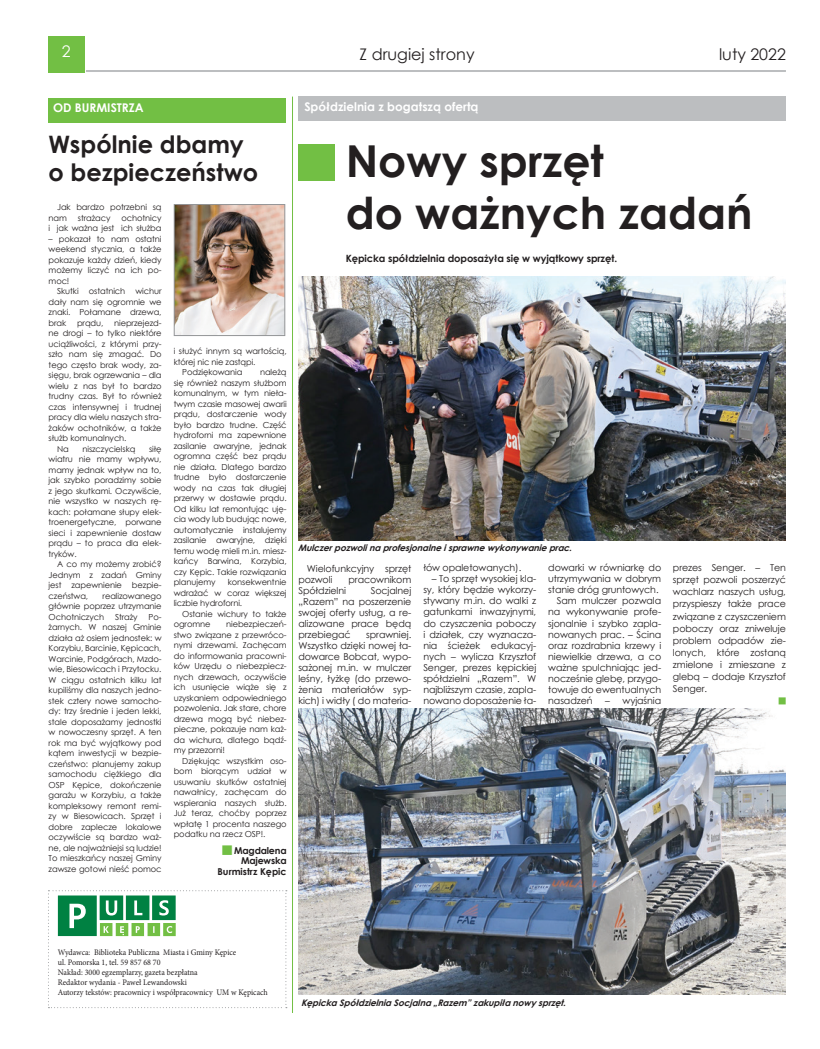
<style>
.page{position:relative;width:820px;height:1049px;background:#fff}
.page>*{position:absolute;margin:0;border:0;box-sizing:border-box;transform-origin:0 0}
.t1{font:700 44px/52px "Century Gothic";color:#231f20}
.t2{font:700 24px/28.8px "Century Gothic";color:#231f20}
.t3{font:16px "Century Gothic";color:#231f20}
.t4{font:16px "Century Gothic";color:#fff}
.t5{font:700 12px "Century Gothic";color:#fff}
.t6{font:700 10px "Century Gothic";letter-spacing:-.01em;color:#231f20}
.t7{font:9.5px/11px "Century Gothic";letter-spacing:-.01em;color:#231f20;text-align:justify}
.t8{font:700 9.5px/10.5px "Century Gothic";letter-spacing:-.02em;color:#231f20;text-align:right}
.t9{font:italic 700 9px "Century Gothic";color:#231f20}
.t10{font:8.5px/10.2px "Minion Pro";color:#231f20;scale:.95 1}
.t11{font:8.3px/10.5px "Century Gothic";letter-spacing:-.01em;color:#231f20;text-align:justify}
</style>
<div class="page">
<hr style="left:86px;top:70px;width:699px;height:2px;background:#bcbec0">
<div style="left:48px;top:36px;width:36px;height:36px;background:#72bf44"></div>
<svg style="left:48px;top:890px;width:239px;height:118px"></svg>
<div style="left:49px;top:99px;width:237px;height:24px;background:#72bf44"></div>
<img style="left:176px;top:206px;width:107px;height:128px">
<div style="left:174px;top:204px;width:111px;height:132px;border:1px solid #949698"></div>
<div style="left:298px;top:97px;width:487px;height:24px;background:#bcbec0"></div>
<img style="left:298px;top:276px;width:487px;height:264px">
<div style="left:298px;top:144px;width:36px;height:36px;background:#72bf44"></div>
<hr style="left:292px;top:97px;width:1px;height:916px;background:#72bf44">
<img style="left:298px;top:708px;width:487px;height:287px">
<h3 class="t4" style="left:62px;top:40px;width:10px">2</h3>
<h3 class="t3" style="left:359px;top:43px;width:116px">Z drugiej strony</h3>
<h3 class="t3" style="left:718px;top:43px;width:68px">luty 2022</h3>
<h3 class="t5" style="left:53px;top:98px;width:92px">OD BURMISTRZA</h3>
<h2 class="t2" style="left:48px;top:128px;width:211px">Wspólnie dbamy o bezpieczeństwo</h2>
<p class="t11" style="left:49px;top:202px;width:114px;text-indent:9px">Jak bardzo potrzebni są nam</p>
<p class="t11" style="left:49px;top:212px;width:114px;text-align:right">ochotnicy<br>i jak ważna jest ich służba</p>
<p class="t11" style="left:49px;top:233px;width:114px">– pokazał to nam ostatni weekend stycznia, a także pokazuje każdy dzień, kiedy możemy liczyć na ich po&shy;moc!</p>
<p class="t11" style="left:49px;top:286px;width:114px;text-indent:9px">Skutki ostatnich wichur dały nam się ogromnie we znaki. Połamane drzewa, brak</p>
<p class="t11" style="left:78px;top:212px;width:34px">strażacy</p>
<p class="t11" style="left:77px;top:317px;width:28px">prądu,</p>
<p class="t11" style="left:114px;top:317px;width:49px">nieprzejezd-</p>
<p class="t11" style="left:49px;top:328px;width:114px">ne drogi – to tylko niektóre</p>
<p class="t11" style="left:49px;top:338px;width:114px">uciążliwości, z którymi przy-</p>
<p class="t11" style="left:49px;top:349px;width:114px">szło nam się zmagać. Do</p>
<p class="t11" style="left:49px;top:359px;width:114px">tego często brak wody, za-</p>
<p class="t11" style="left:49px;top:370px;width:114px">sięgu, brak ogrzewania – dla</p>
<p class="t11" style="left:49px;top:380px;width:114px">wielu z nas był to bardzo</p>
<p class="t11" style="left:49px;top:391px;width:114px">trudny czas. Był to również</p>
<p class="t11" style="left:49px;top:401px;width:114px">czas intensywnej i trudnej</p>
<p class="t11" style="left:49px;top:412px;width:114px">pracy dla wielu naszych stra-</p>
<p class="t11" style="left:49px;top:422px;width:114px">żaków ochotników, a także</p>
<p class="t11" style="left:49px;top:433px;width:79px">służb komunalnych.</p>
<p class="t11" style="left:57px;top:443px;width:13px">Na</p>
<p class="t11" style="left:82px;top:443px;width:54px">niszczycielską</p>
<p class="t11" style="left:49px;top:443px;width:114px;text-indent:100px">siłę wiatru nie mamy wpływu, mamy jednak wpływ na to, jak szybko poradzimy sobie z jego skutkami. Oczywiście, nie wszystko w naszych rę&shy;kach: połamane słupy elek&shy;troenergetyczne, porwane sieci i zapewnienie dostaw prądu – to praca dla elek&shy;tryków.</p>
<p class="t11" style="left:49px;top:559px;width:114px;text-indent:9px">A co my możemy zrobić?<br>Jednym z zadań Gminy jest zapewnienie bezpie&shy;czeństwa,</p>
<p class="t11" style="left:49px;top:590px;width:114px;text-indent:54px">realizowanego głównie poprzez utrzymanie Ochotniczych</p>
<p class="t11" style="left:115px;top:611px;width:24px">Straży</p>
<p class="t11" style="left:49px;top:611px;width:114px;text-indent:100px">Po&shy;żarnych. W naszej Gminie działa aż osiem jednostek: w Korzybiu, Barcinie, Kępicach, Warcinie, Podgórach, Mzdo&shy;wie, Biesowicach i Przytocku.<br>W ciągu ostatnich kilku lat kupiliśmy dla naszych jedno&shy;stek cztery nowe samocho&shy;dy: trzy średnie i jeden lekki, stale doposażamy jednostki w nowoczesny sprzęt. A ten rok ma być wyjątkowy pod kątem inwestycji w bezpie&shy;czeństwo: planujemy zakup samochodu ciężkiego dla OSP Kępice, dokończenie garażu w Korzybiu, a także kompleksowy remont remi&shy;zy w Biesowicach. Sprzęt i dobre zaplecze lokalowe oczywiście są bardzo waż&shy;ne, ale najważniejsi są ludzie!<br>To mieszkańcy naszej Gminy zawsze gotowi nieść pomoc</p>
<p class="t11" style="left:174px;top:346px;width:114px">i służyć innym są wartością,</p>
<p class="t11" style="left:174px;top:356px;width:83px">której nic nie zastąpi.</p>
<p class="t11" style="left:182px;top:367px;width:62px">Podziękowania</p>
<p class="t11" style="left:174px;top:367px;width:114px;text-indent:86px">należą się również naszym służbom komunalnym, w tym nieła&shy;twym czasie masowej awarii prądu, dostarczenie wody było bardzo trudne. Część hydroforni ma zapewnione zasilanie awaryjne, jednak ogromna część bez prądu nie działa. Dlatego bardzo trudne było dostarczenie wody na czas tak długiej przerwy w dostawie prądu.<br>Od kilku lat remontując uję&shy;cia wody lub budując nowe, automatycznie instalujemy zasilanie awaryjne, dzięki temu wodę mieli m.in. miesz&shy;kańcy Barwina, Korzybia, czy Kępic. Takie rozwiązania planujemy</p>
<p class="t11" style="left:174px;top:577px;width:114px;text-indent:54px">konsekwentnie wdrażać w coraz większej liczbie hydroforni.</p>
<p class="t11" style="left:174px;top:608px;width:114px;text-indent:9px">Ostanie wichury to także ogromne</p>
<p class="t11" style="left:174px;top:619px;width:114px;text-indent:52px">niebezpieczeń&shy;stwo związane z przewróco&shy;nymi drzewami. Zachęcam do informowania pracowni&shy;ków Urzędu o niebezpiecz&shy;nych drzewach, oczywiście ich usunięcie wiąże się z uzyskaniem odpowiedniego pozwolenia. Jak stare, chore drzewa mogą być niebez&shy;pieczne, pokazuje nam każ&shy;da wichura, dlatego bądź&shy;my przezorni!</p>
<p class="t11" style="left:174px;top:755px;width:114px;text-indent:9px">Dziękując wszystkim oso&shy;bom biorącym udział w usuwaniu skutków ostatniej nawałnicy, zachęcam do wspierania naszych służb.<br>Już teraz, choćby poprzez wpłatę 1 procenta naszego podatku na rzecz OSP!.</p>
<p class="t8" style="left:217px;top:844px;width:71px">Magdalena<br>Majewska<br>Burmistrz Kępic</p>
<h3 class="t5" style="left:304px;top:98px;width:175px">Spółdzielnia z bogatszą ofertą</h3>
<h1 class="t1" style="left:345px;top:133px;width:408px">Nowy sprzęt<br>do ważnych zadań</h1>
<p class="t6" style="left:345px;top:250px;width:273px">Kępicka spółdzielnia doposażyła się w wyjątkowy sprzęt.</p>
<p class="t9" style="left:298px;top:540px;width:278px">Mulczerpozwolinaprofesjonalneisprawnewykonywanieprac.</p>
<p class="t7" style="left:298px;top:563px;width:114px;text-indent:9px">Wielofunkcyjny sprzęt pozwoli</p>
<p class="t7" style="left:348px;top:574px;width:64px">pracownikom</p>
<p class="t7" style="left:298px;top:585px;width:49px">Spółdzielni</p>
<p class="t7" style="left:298px;top:585px;width:114px;text-indent:72px">Socjalnej „Razem” na poszerzenie swojej oferty usług, a re&shy;alizowane prace będą przebiegać</p>
<p class="t7" style="left:298px;top:629px;width:114px;text-indent:68px">sprawniej.<br>Wszystko dzięki nowej ła&shy;dowarce Bobcat, wypo&shy;sażonej m.in. w mulczer leśny, łyżkę (do przewo&shy;żenia materiałów syp&shy;kich) i widły ( do materia-</p>
<p class="t7" style="left:423px;top:562px;width:99px">łów opaletowanych).</p>
<p class="t7" style="left:423px;top:573px;width:114px;text-indent:9px">– To sprzęt wysokiej kla&shy;sy, który będzie wykorzy&shy;stywany m.in. do walki z gatunkami inwazyjnymi, do czyszczenia poboczy i działek, czy wyznacza&shy;nia ścieżek edukacyj&shy;nych – wylicza Krzysztof Senger, prezes kępickiej spółdzielni „Razem”. W najbliższym czasie, zapla&shy;nowano doposażenie ła-</p>
<p class="t7" style="left:548px;top:562px;width:114px">dowarki w równiarkę do</p>
<p class="t7" style="left:548px;top:573px;width:114px">utrzymywania w dobrym</p>
<p class="t7" style="left:548px;top:584px;width:112px">stanie dróg gruntowych.</p>
<p class="t7" style="left:556px;top:595px;width:106px">Sam mulczer pozwala</p>
<p class="t7" style="left:548px;top:606px;width:114px">na wykonywanie profe-</p>
<p class="t7" style="left:548px;top:617px;width:114px">sjonalnie i szybko zapla-</p>
<p class="t7" style="left:548px;top:628px;width:114px">nowanych prac. – Ścina</p>
<p class="t7" style="left:548px;top:639px;width:114px">oraz rozdrabnia krzewy i</p>
<p class="t7" style="left:548px;top:651px;width:114px">niewielkie drzewa, a co</p>
<p class="t7" style="left:548px;top:662px;width:114px">ważne spulchniając jed-</p>
<p class="t7" style="left:548px;top:673px;width:114px">nocześnie glebę, przygo-</p>
<p class="t7" style="left:548px;top:684px;width:114px">towuje do ewentualnych</p>
<p class="t7" style="left:548px;top:695px;width:46px">nasadzeń</p>
<p class="t7" style="left:605px;top:695px;width:57px">– wyjaśnia</p>
<p class="t7" style="left:672px;top:562px;width:114px;line-height:12.1px">prezes Senger. – Ten sprzęt pozwoli poszerzyć wachlarz naszych usług, przyspieszy także prace związane z czyszczeniem poboczy oraz zniweluje problem odpadów zie&shy;lonych, które zostaną zmielone i zmieszane z glebą – dodaje Krzysztof Senger.</p>
<p class="t10" style="left:58px;top:947px;width:222px">Wydawca: Biblioteka Publiczna Miasta i Gminy Kępice<br>ul. Pomorska 1, tel. 59 857 68 70<br>Nakład: 3000 egzemplarzy, gazeta bezpłatna<br>Redaktor wydania - Paweł Lewandowski<br>Autorzy tekstów: pracownicy i współpracownicy UM w Kępicach</p>
<p class="t9" style="left:301px;top:996px;width:269px">KępickaSpółdzielniaSocjalna„Razem”zakupiłanowysprzęt.</p>
</div>
